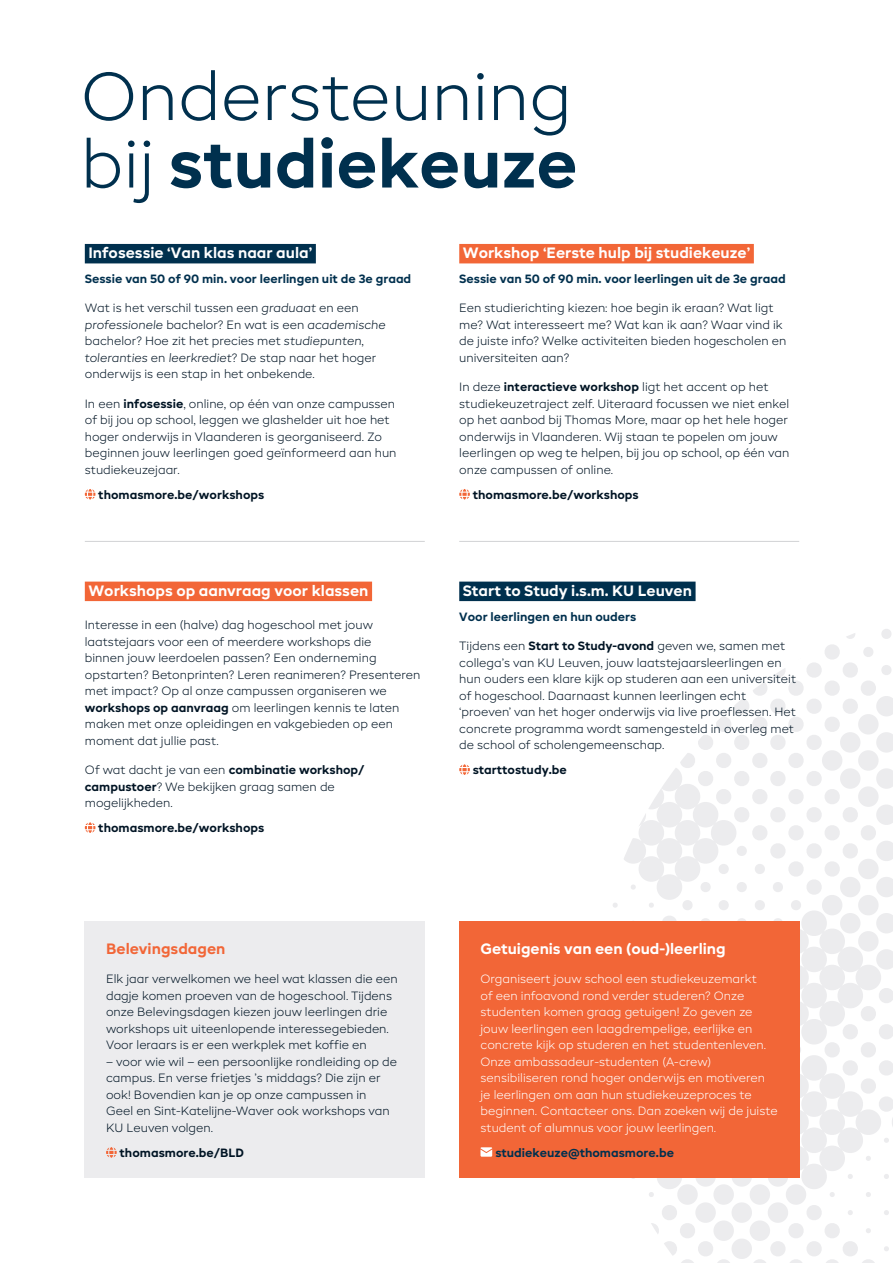
<style>
.page{position:relative;width:893px;height:1263px;background:#fff}
.page>*{position:absolute;margin:0;border:0;box-sizing:border-box;transform-origin:0 0}
.Title_35pt{font:300 67.5px/67.5px "TM Candor";color:#00304e}
.HIGHLIGHT_ORANGE_10p{font:700 15px "TM Candor";color:#fff}
.HIGHLIGHT_BLUE_10pt{font:700 15px "TM Candor";color:#fff}
.SUB_TTL_10pt_ORANGE{font:700 15px "TM Candor";letter-spacing:-.005em;color:#fff}
.SUB_TTL_10pt_ORANGE-2{font:700 15px "TM Candor";color:#f26637}
.BODY_8pt_3mm_space{font:300 12px/16.5px "TM Candor";color:#001424}
.BODY_8pt_WHITE_3mm_s{font:300 12px/16.5px "TM Candor";color:#fff}
.SUB_TTL_10pt_ORANGE-3{font:300 12px/16.5px "TM Candor";color:#001424}
.BODY_8pt_3mm_space-2{font:700 12px "TM Candor";color:#00304e}
.LINK___INTERNATIONAL{font:700 12px "TM Candor";color:#001424}
.BODY_8pt_WHITE_3mm_s-2{font:700 12px "TM Candor";color:#00304e}
.SUB_TTL_10pt_ORANGE-4{font:700 12px "TM Candor";color:#001424}
.BODY_8pt_3mm_space-3{font:700 12px "TM Candor";color:#001424}
.s1{font-weight:700}
.s2{font-style:italic}
</style>
<div class="page">
<svg style="left:613px;top:629px;width:280px;height:634px"></svg>
<div style="left:85px;top:244px;width:231px;height:19px;background:#00304e"></div>
<svg style="left:85px;top:489px;width:10px;height:10px"></svg>
<div style="left:85px;top:582px;width:287px;height:19px;background:#f26637"></div>
<svg style="left:85px;top:822px;width:10px;height:11px"></svg>
<div style="left:459px;top:244px;width:295px;height:19px;background:#f26637"></div>
<svg style="left:459px;top:489px;width:11px;height:10px"></svg>
<div style="left:459px;top:921px;width:340px;height:257px;background:#f26637"></div>
<svg style="left:480px;top:1147px;width:12px;height:10px"></svg>
<hr style="left:85px;top:541px;width:340px;height:1px;background:#d1d2d4">
<div style="left:459px;top:582px;width:237px;height:19px;background:#00304e"></div>
<svg style="left:459px;top:764px;width:11px;height:11px"></svg>
<hr style="left:459px;top:541px;width:340px;height:1px;background:#d1d2d4">
<div style="left:85px;top:921px;width:340px;height:257px;background:#ececee"></div>
<svg style="left:106px;top:1147px;width:11px;height:11px"></svg>
<p class="Title_35pt" style="left:81px;top:62px;width:498px">Ondersteuning bij <span class="s1">studiekeuze</span></p>
<p class="HIGHLIGHT_BLUE_10pt" style="left:88px;top:244px;width:225px">Infosessie ‘Van klas naar aula’</p>
<p class="BODY_8pt_3mm_space-2" style="left:85px;top:272px;width:328px">Sessie van 50 of 90 min. voor leerlingen uit de 3e graad</p>
<p class="BODY_8pt_3mm_space" style="left:85px;top:300px;width:302px">Wat is het verschil tussen een <span class="s2">graduaat</span> en een <span class="s2">professionele</span> bachelor? En wat is een <span class="s2">academische </span>bachelor? Hoe zit het precies met <span class="s2">studiepunten</span>, <span class="s2">toleranties</span> en <span class="s2">leerkrediet</span>? De stap naar het hoger onderwijs is een stap in het onbekende.</p>
<p class="BODY_8pt_3mm_space" style="left:85px;top:395px;width:313px">In een <span class="s1">infosessie</span>, online, op één van onze campussen of bij jou op school, leggen we glashelder uit hoe het hoger onderwijs in Vlaanderen is georganiseerd. Zo beginnen jouw leerlingen goed geïnformeerd aan hun studiekeuzejaar.</p>
<p class="LINK___INTERNATIONAL" style="left:98px;top:487px;width:168px">thomasmore.be/workshops</p>
<p class="HIGHLIGHT_ORANGE_10p" style="left:88px;top:581px;width:282px">Workshops op aanvraag voor klassen</p>
<p class="BODY_8pt_3mm_space" style="left:85px;top:617px;width:337px">Interesse in een (halve) dag hogeschool met jouw laatstejaars voor een of meerdere workshops die<br>binnen jouw leerdoelen passen? Een onderneming opstarten? Betonprinten? Leren reanimeren? Presenteren met impact? Op al onze campussen organiseren we <span class="s1">workshops op aanvraag</span> om leerlingen kennis te laten maken met onze opleidingen en vakgebieden op een moment dat jullie past.</p>
<p class="BODY_8pt_3mm_space" style="left:85px;top:761px;width:281px">Of wat dacht je van een <span class="s1">combinatie workshop/ campustoer</span>? We bekijken graag samen de mogelijkheden.</p>
<p class="LINK___INTERNATIONAL" style="left:98px;top:820px;width:168px">thomasmore.be/workshops</p>
<p class="HIGHLIGHT_ORANGE_10p" style="left:463px;top:244px;width:289px">Workshop ‘Eerste hulp bij studiekeuze’</p>
<p class="BODY_8pt_3mm_space-2" style="left:459px;top:272px;width:328px">Sessie van 50 of 90 min. voor leerlingen uit de 3e graad</p>
<p class="BODY_8pt_3mm_space" style="left:459px;top:300px;width:329px">Een studierichting kiezen: hoe begin ik eraan? Wat ligt me? Wat interesseert me? Wat kan ik aan? Waar vind ik de juiste info? Welke activiteiten bieden hogescholen en universiteiten aan?</p>
<p class="BODY_8pt_3mm_space" style="left:459px;top:379px;width:332px">In deze <span class="s1">interactieve workshop</span> ligt het accent op het studiekeuzetraject zelf. Uiteraard focussen we niet enkel op het aanbod bij Thomas More, maar op het hele hoger onderwijs in Vlaanderen. Wij staan te popelen om jouw leerlingen op weg te helpen, bij jou op school, op één van onze campussen of online.</p>
<p class="LINK___INTERNATIONAL" style="left:473px;top:487px;width:168px">thomasmore.be/workshops</p>
<p class="HIGHLIGHT_BLUE_10pt" style="left:463px;top:581px;width:231px">Start to Study i.s.m. KU Leuven</p>
<p class="BODY_8pt_3mm_space-2" style="left:459px;top:609px;width:179px">Voor leerlingen en hun ouders</p>
<p class="BODY_8pt_3mm_space" style="left:459px;top:637px;width:338px">Tijdens een <span class="s1">Start to Study-avond</span> geven we, samen met collega’s van KU Leuven, jouw laatstejaarsleerlingen en hun ouders een klare kijk op studeren aan een universiteit of hogeschool. Daarnaast kunnen leerlingen echt ‘proeven’ van het hoger onderwijs via live proeflessen. Het concrete programma wordt samengesteld in overleg met de school of scholengemeenschap.</p>
<p class="BODY_8pt_3mm_space-3" style="left:473px;top:762px;width:96px">starttostudy.be</p>
<p class="SUB_TTL_10pt_ORANGE-2" style="left:106px;top:940px;width:121px">Belevingsdagen</p>
<p class="SUB_TTL_10pt_ORANGE-3" style="left:106px;top:971px;width:293px">Elk jaar verwelkomen we heel wat klassen die een dagje komen proeven van de hogeschool. Tijdens onze Belevingsdagen kiezen jouw leerlingen drie workshops uit uiteenlopende interessegebieden.<br>Voor leraars is er een werkplek met koffie en</p>
<p class="SUB_TTL_10pt_ORANGE-3" style="left:106px;top:1053px;width:293px">– voor wie wil – een persoonlijke rondleiding op de campus. En verse frietjes ’s middags? Die zijn er ook! Bovendien kan je op onze campussen in<br>Geel en Sint-Katelijne-Waver ook workshops van KU Leuven volgen.</p>
<p class="SUB_TTL_10pt_ORANGE-4" style="left:120px;top:1145px;width:126px">thomasmore.be/BLD</p>
<p class="SUB_TTL_10pt_ORANGE" style="left:480px;top:940px;width:247px">Getuigenis van een (oud-)leerling</p>
<p class="BODY_8pt_WHITE_3mm_s" style="left:480px;top:971px;width:299px">Organiseert jouw school een studiekeuzemarkt<br>of een infoavond rond verder studeren? Onze studenten komen graag getuigen! Zo geven ze jouw leerlingen een laagdrempelige, eerlijke en concrete kijk op studeren en het studentenleven.<br>Onze ambassadeur-studenten (A-crew) sensibiliseren rond hoger onderwijs en motiveren je leerlingen om aan hun studiekeuzeproces te beginnen. Contacteer ons. Dan zoeken wij de juiste student of alumnus voor jouw leerlingen.</p>
<p class="BODY_8pt_WHITE_3mm_s-2" style="left:495px;top:1145px;width:180px">studiekeuze@thomasmore.be</p>
</div>
